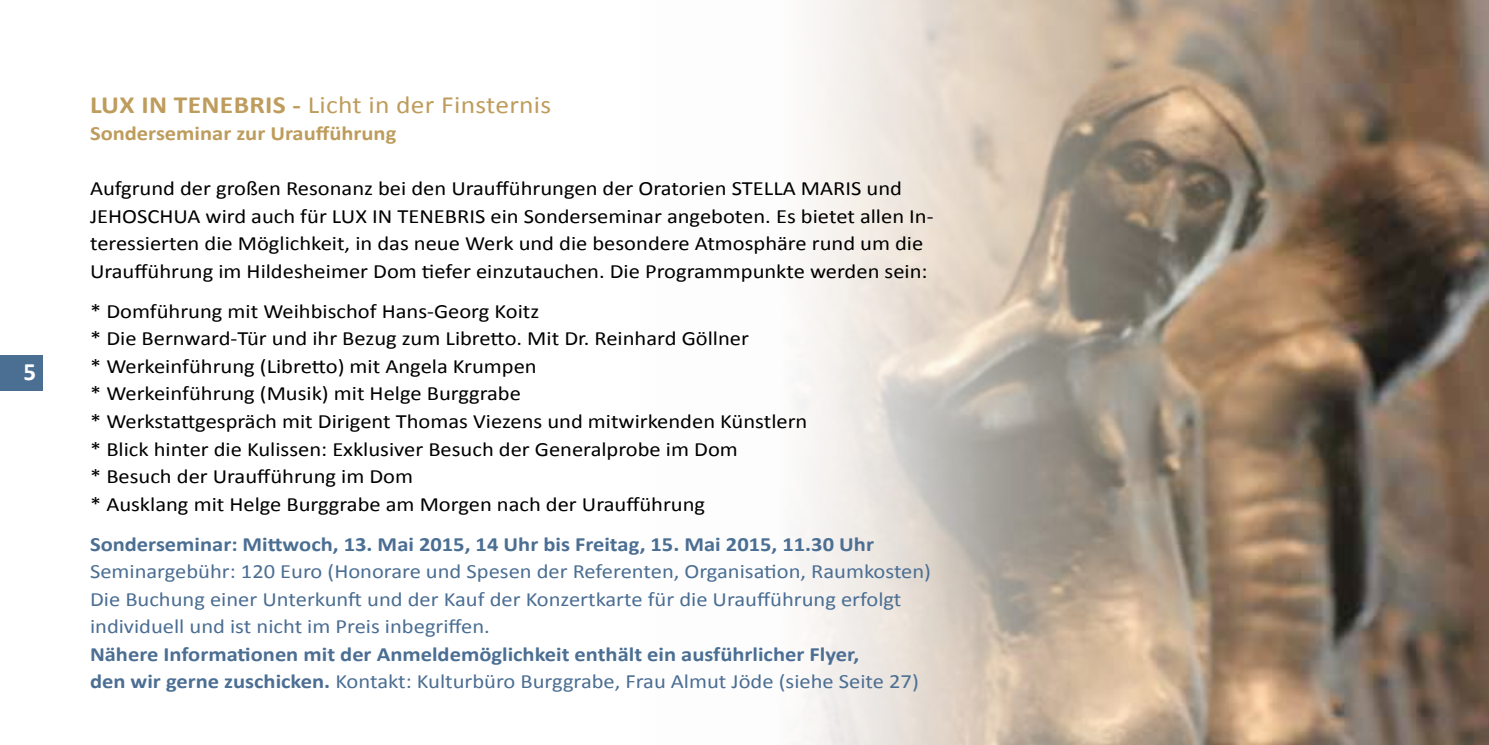
<style>
.page{position:relative;width:1489px;height:745px;background:#fff}
.page>*{position:absolute;margin:0;border:0;box-sizing:border-box;transform-origin:0 0}
.t1{font:700 25px "Calibri";color:#fff}
.t2{font:24.75px "Calibri";letter-spacing:.01em;color:#be9c5c;scale:1.11 1}
.t3{font:20.25px/27.5px "Calibri";color:#000;scale:1.11 1}
.t4{font:700 20.25px/27.5px "Calibri";color:#4b6e93;scale:1.11 1}
.t5{font:20.25px/27.5px "Calibri";color:#4b6e93;scale:1.11 1}
.t6{font:700 20.25px "Calibri";color:#be9c5c;scale:1.11 1}
.s1{font-weight:700}
.s2{font-weight:400}
</style>
<div class="page">
<div style="left:0;top:354px;width:42px;height:36px;background:#4b6e93"></div>
<img style="left:797px;top:0;width:691px;height:744px">
<p class="t1" style="left:24px;top:356px;width:14px">5</p>
<p class="t2" style="left:90px;top:89px;width:417px"><span class="s1">LUX IN TENEBRIS -</span> Licht in der Finsternis</p>
<p class="t6" style="left:90px;top:121px;width:277px">Sonderseminar zur Uraufführung</p>
<p class="t3" style="left:90px;top:174px;width:761px">Aufgrund der großen Resonanz bei den Uraufführungen der Oratorien STELLA MARIS und JEHOSCHUA wird auch für LUX IN TENEBRIS ein Sonderseminar angeboten. Es bietet allen In&shy;teressierten die Möglichkeit, in das neue Werk und die besondere Atmosphäre rund um die Uraufführung im Hildesheimer Dom tiefer einzutauchen. Die Programmpunkte werden sein:</p>
<p class="t3" style="left:90px;top:296px;width:647px">* Domführung mit Weihbischof Hans-Georg Koitz<br>* Die Bernward-Tür und ihr Bezug zum Libretto. Mit Dr. Reinhard Göllner<br>* Werkeinführung (Libretto) mit Angela Krumpen<br>* Werkeinführung (Musik) mit Helge Burggrabe<br>* Werkstattgespräch mit Dirigent Thomas Viezens und mitwirkenden Künstlern * Blick hinter die Kulissen: Exklusiver Besuch der Generalprobe im Dom<br>* Besuch der Uraufführung im Dom<br>* Ausklang mit Helge Burggrabe am Morgen nach der Uraufführung</p>
<p class="t4" style="left:90px;top:529px;width:707px">Sonderseminar: Mittwoch, 13. Mai 2015, 14 Uhr bis Freitag, 15. Mai 2015, 11.30 Uhr</p>
<p class="t5" style="left:90px;top:556px;width:759px">Seminargebühr: 120 Euro (Honorare und Spesen der Referenten, Organisation, Raumkosten)<br>Die Buchung einer Unterkunft und der Kauf der Konzertkarte für die Uraufführung erfolgt individuell und ist nicht im Preis inbegriffen.</p>
<p class="t4" style="left:90px;top:639px;width:748px">Nähere Informationen mit der Anmeldemöglichkeit enthält ein ausführlicher Flyer,<br>den wir gerne zuschicken. <span class="s2">Kontakt: Kulturbüro Burggrabe, Frau Almut Jöde (siehe Seite 27)</span></p>
</div>
